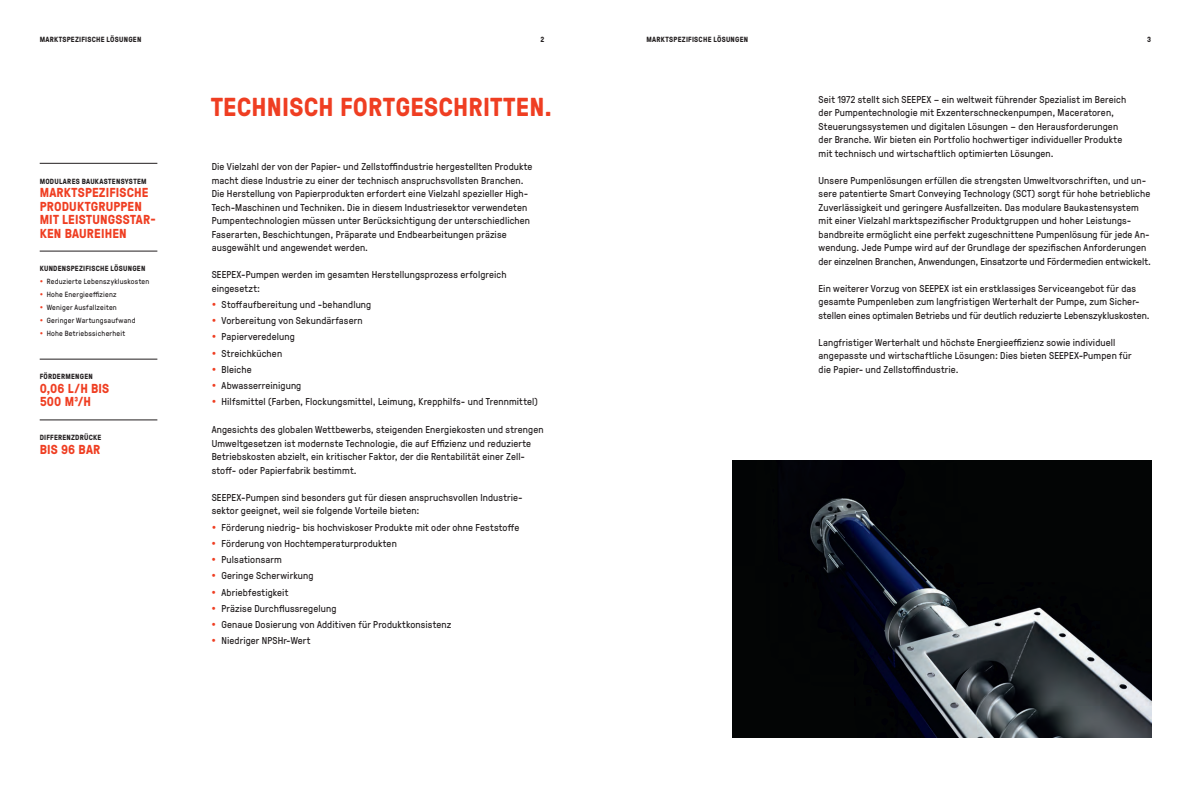
<style>
.page{position:relative;width:1191px;height:794px;background:#fff}
.page>*{position:absolute;margin:0;border:0;box-sizing:border-box;transform-origin:0 0}
.t1{font:700 26px "GT Pressura";letter-spacing:.01em;color:#ef3e22}
.t2{font:700 13px/13.5px "GT Pressura";letter-spacing:.015em;color:#ef3e22}
.t3{font:10px/13.5px "GT Pressura";letter-spacing:.015em;color:#231f20}
.t4{font:700 7.5px "GT Pressura";letter-spacing:.035em;color:#231f20}
.t5{font:7.5px/12.8px "GT Pressura";letter-spacing:.03em;color:#231f20}
</style>
<div class="page">
<img style="left:732px;top:460px;width:419px;height:277px">
<hr style="left:40px;top:163px;width:117px;height:1px;background:#231f20">
<hr style="left:40px;top:251px;width:117px;height:1px;background:#231f20">
<hr style="left:40px;top:359px;width:117px;height:1px;background:#231f20">
<hr style="left:40px;top:420px;width:117px;height:1px;background:#231f20">
<p class="t4" style="left:40px;top:34px;width:103px">MARKTSPEZIFISCHE LÖSUNGEN</p>
<p class="t4" style="left:540px;top:34px;width:5px">2</p>
<p class="t4" style="left:646px;top:34px;width:103px">MARKTSPEZIFISCHE LÖSUNGEN</p>
<p class="t4" style="left:1147px;top:34px;width:5px">3</p>
<p class="t4" style="left:40px;top:175px;width:108px">MODULARES BAUKASTENSYSTEM</p>
<h2 class="t2" style="left:40px;top:185px;width:117px">MARKTSPEZIFISCHE<br>PRODUKTGRUPPEN<br>MIT LEISTUNGSSTAR-<br>KEN BAUREIHEN</h2>
<p class="t4" style="left:40px;top:263px;width:107px">KUNDENSPEZIFISCHE LÖSUNGEN</p>
<p class="t5" style="left:47px;top:275px;width:104px">Reduzierte Lebenszykluskosten<br>Hohe Energieeffizienz<br>Weniger Ausfallzeiten<br>Geringer Wartungsaufwand<br>Hohe Betriebssicherheit</p>
<p class="t4" style="left:40px;top:371px;width:55px">FÖRDERMENGEN</p>
<h2 class="t2" style="left:40px;top:381px;width:71px">0,06 L/H BIS<br>500 M³/H</h2>
<p class="t4" style="left:40px;top:432px;width:63px">DIFFERENZDRÜCKE</p>
<h2 class="t2" style="left:40px;top:442px;width:62px">BIS 96 BAR</h2>
<h1 class="t1" style="left:211px;top:88px;width:342px">TECHNISCH FORTGESCHRITTEN.</h1>
<p class="t3" style="left:212px;top:159px;width:322px">Die Vielzahl der von der Papier- und Zellstoffindustrie hergestellten Produkte macht diese Industrie zu einer der technisch anspruchsvollsten Branchen.<br>Die Herstellung von Papierprodukten erfordert eine Vielzahl spezieller High-Tech-Maschinen und Techniken. Die in diesem Industriesektor verwendeten Pumpentechnologien müssen unter Berücksichtigung der unterschiedlichen Faserarten, Beschichtungen, Präparate und Endbearbeitungen präzise ausgewählt und angewendet werden.</p>
<p class="t3" style="left:212px;top:267px;width:296px">SEEPEX-Pumpen werden im gesamten Herstellungsprozess erfolgreich eingesetzt:</p>
<p class="t3" style="left:222px;top:296px;width:318px;line-height:16.2px">Stoffaufbereitung und -behandlung<br>Vorbereitung von Sekundärfasern<br>Papierveredelung<br>Streichküchen<br>Bleiche<br>Abwasserreinigung<br>Hilfsmittel (Farben, Flockungsmittel, Leimung, Krepphilfs- und Trennmittel)</p>
<p class="t3" style="left:212px;top:422px;width:333px">Angesichts des globalen Wettbewerbs, steigenden Energiekosten und strengen Umweltgesetzen ist modernste Technologie, die auf Effizienz und reduzierte Betriebskosten abzielt, ein kritischer Faktor, der die Rentabilität einer Zell&shy;stoff- oder Papierfabrik bestimmt.</p>
<p class="t3" style="left:212px;top:490px;width:312px">SEEPEX-Pumpen sind besonders gut für diesen anspruchsvollen Industrie&shy;sektor geeignet, weil sie folgende Vorteile bieten:</p>
<p class="t3" style="left:221px;top:518px;width:299px;line-height:16.2px">Förderung niedrig- bis hochviskoser Produkte mit oder ohne Feststoffe Förderung von Hochtemperaturprodukten<br>Pulsationsarm<br>Geringe Scherwirkung<br>Abriebfestigkeit<br>Präzise Durchflussregelung<br>Genaue Dosierung von Additiven für Produktkonsistenz<br>Niedriger NPSHr-Wert</p>
<p class="t3" style="left:818px;top:92px;width:309px">Seit 1972 stellt sich SEEPEX – ein weltweit führender Spezialist im Bereich der Pumpentechnologie mit Exzenterschneckenpumpen, Maceratoren, Steuerungssystemen und digitalen Lösungen – den Herausforderungen der Branche. Wir bieten ein Portfolio hochwertiger individueller Produkte mit technisch und wirtschaftlich optimierten Lösungen.</p>
<p class="t3" style="left:818px;top:173px;width:334px">Unsere Pumpenlösungen erfüllen die strengsten Umweltvorschriften, und un&shy;sere patentierte Smart Conveying Technology (SCT) sorgt für hohe betriebliche Zuverlässigkeit und geringere Ausfallzeiten. Das modulare Baukastensystem mit einer Vielzahl marktspezifischer Produktgruppen und hoher Leistungs&shy;bandbreite ermöglicht eine perfekt zugeschnittene Pumpenlösung für jede An&shy;wendung. Jede Pumpe wird auf der Grundlage der spezifischen Anforderungen der einzelnen Branchen, Anwendungen, Einsatzorte und Fördermedien entwickelt.</p>
<p class="t3" style="left:818px;top:281px;width:332px">Ein weiterer Vorzug von SEEPEX ist ein erstklassiges Serviceangebot für das gesamte Pumpenleben zum langfristigen Werterhalt der Pumpe, zum Sicher&shy;stellen eines optimalen Betriebs und für deutlich reduzierte Lebenszykluskosten.</p>
<p class="t3" style="left:818px;top:335px;width:314px">Langfristiger Werterhalt und höchste Energieeffizienz sowie individuell angepasste und wirtschaftliche Lösungen: Dies bieten SEEPEX-Pumpen für die Papier- und Zellstoffindustrie.</p>
</div>
